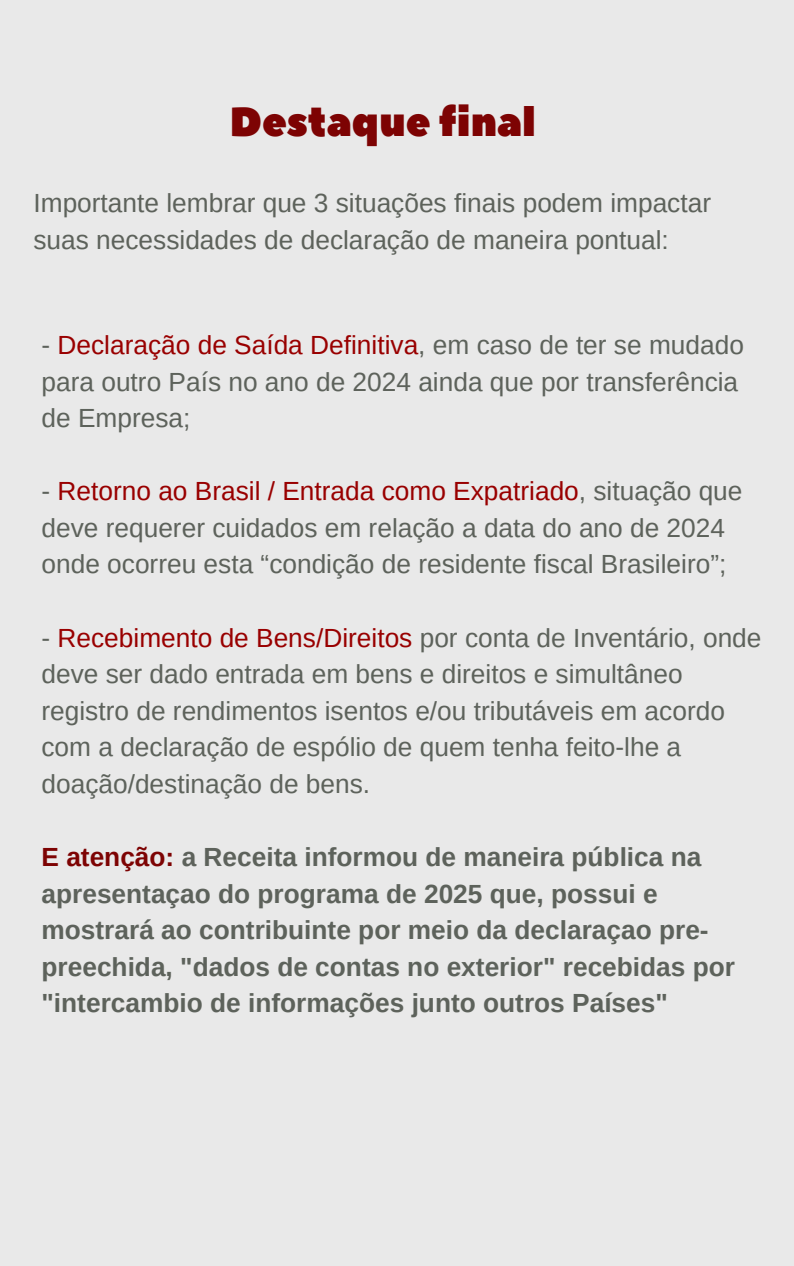
<style>
.page{position:relative;width:794px;height:1266px;background:#fff}
.page>*{position:absolute;margin:0;border:0;box-sizing:border-box;transform-origin:0 0}
.t1{font:40.5px "Peace Sans";color:#7d0303}
.t2{font:26.25px/36.6px "Arimo";color:#5d625b}
.t3{font:700 26.25px/36.6px "Arimo";color:#5d625b}
.s1{color:#900}
.s2{color:#7d0303}
</style>
<div class="page">
<div style="left:0;top:0;width:793px;height:1266px;background:#e9e9e9"></div>
<p class="t1" style="left:229px;top:95px;width:307px">Destaque final</p>
<h2 class="t2" style="left:33px;top:185px;width:678px">Importante lembrar que 3 situações finais podem impactar suas necessidades de declaração de maneira pontual:</h2>
<h1 class="t2" style="left:41px;top:326px;width:703px">- <span class="s1">Declaração de Saída Definitiva</span>, em caso de ter se mudado para outro País no ano de 2024 ainda que por transferência de Empresa;</h1>
<p class="t2" style="left:41px;top:473px;width:702px">- <span class="s1">Retorno ao Brasil / Entrada como Expatriado</span>, situação que deve requerer cuidados em relação a data do ano de 2024 onde ocorreu esta “condição de residente fiscal Brasileiro”;</p>
<p class="t2" style="left:41px;top:619px;width:721px">- <span class="s1">Recebimento de Bens/Direitos</span> por conta de Inventário, onde deve ser dado entrada em bens e direitos e simultâneo registro de rendimentos isentos e/ou tributáveis em acordo com a declaração de espólio de quem tenha feito-lhe a doação/destinação de bens.</p>
<p class="t3" style="left:41px;top:838px;width:694px"><span class="s2">E atenção:</span> a Receita informou de maneira pública na apresentaçao do programa de 2025 que, possui e mostrará ao contribuinte por meio da declaraçao pre&shy;preechida, "dados de contas no exterior" recebidas por "intercambio de informações junto outros Países"</p>
</div>
